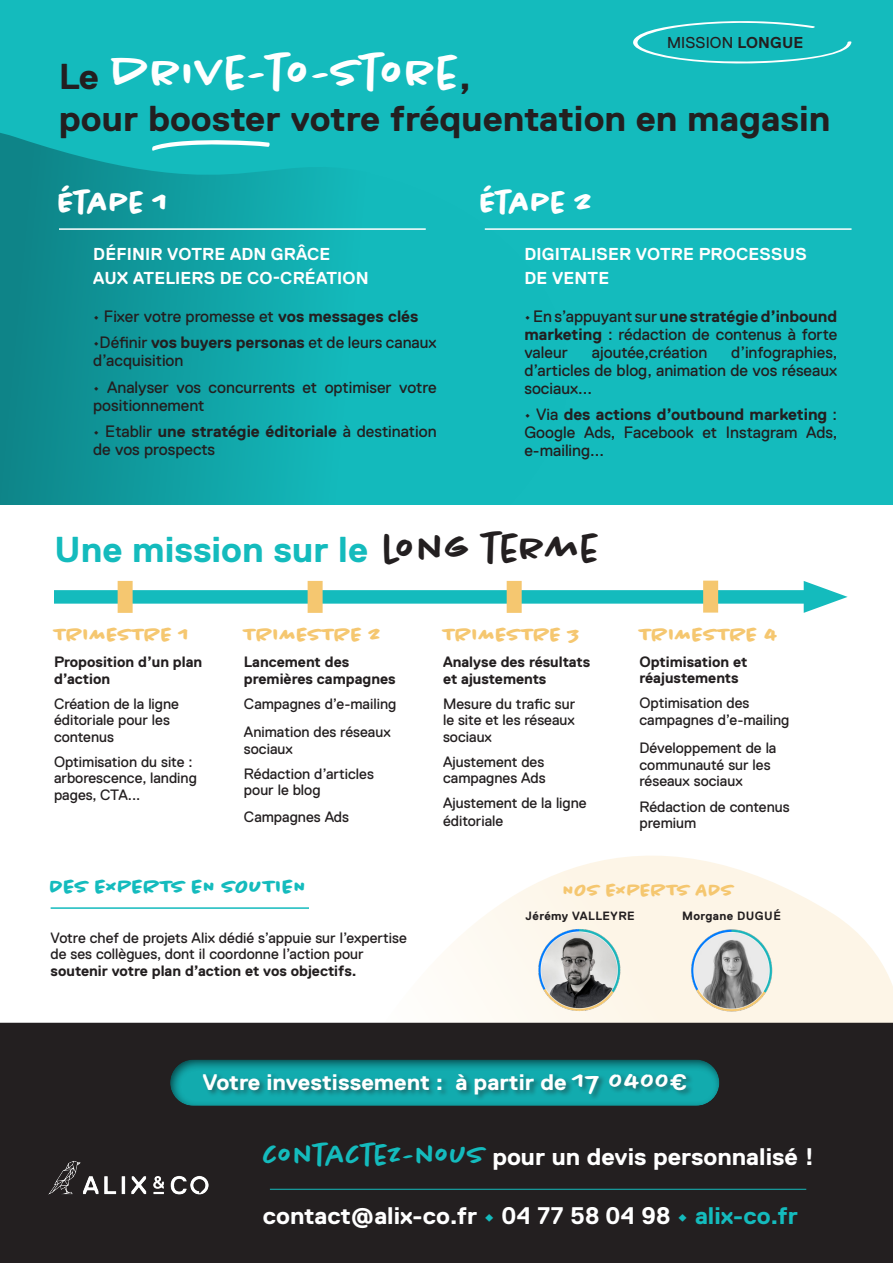
<style>
.page{position:relative;width:893px;height:1263px;background:#fff}
.page>*{position:absolute;margin:0;border:0;box-sizing:border-box;transform-origin:0 0}
.t1{font:500 46.5px "Chantal";color:#fff;scale:1.04 1}
.t2{font:700 36px "Replica Std";color:#231f20;scale:1.04 1}
.t3{font:700 36px "Replica Std";color:#14bbbd;scale:1.04 1}
.t4{font:700 30px "Chantal";color:#fff}
.t5{font:700 24px "Replica Std";color:#fff;scale:1.04 1}
.t6{font:700 22.5px "Replica Std";color:#fff;scale:1.04 1}
.t7{font:700 21px "Chantal";color:#f5c770}
.t8{font:700 21px "Chantal";color:#14bbbd}
.t9{font:700 19.5px "Chantal";color:#f5c770}
.t10{font:700 17.25px/24px "Replica Std";letter-spacing:.01em;color:#fff}
.t11{font:16.5px/18px "Replica Std";color:#231f20}
.t12{font:15.75px "Replica Std";letter-spacing:.01em;color:#231f20}
.t13{font:15px/16.5px "Replica Std";color:#231f20}
.t14{font:700 15px/16.5px "Replica Std";color:#231f20}
.t15{font:700 12px "Replica Std";letter-spacing:.03em;color:#231f20}
.s1{font-weight:700}
.s2{font-family:"Replica Std";font-weight:700;font-size:36px;color:#231f20}
.s3{font-family:"Chantal";font-weight:500;font-size:39px;color:#231f20}
.s4{font-family:"Chantal";font-weight:500;font-size:25.5px}
.s5{font-family:"Chantal";font-weight:500;font-size:28.5px;color:#14bbbd}
.s6{color:#14bbbd}
</style>
<div class="page">
<svg style="left:281px;top:856px;width:612px;height:167px"></svg>
<div style="left:0;top:0;width:893px;height:504px;background:#14bbbd"></div>
<svg style="left:0;top:133px;width:485px;height:371px"></svg>
<div style="left:0;top:1023px;width:893px;height:240px;background:#231f20"></div>
<div style="left:170px;top:1057px;width:552px;height:49px;background:#231f20;opacity:.75"></div>
<div style="left:202px;top:1072px;width:492px;height:30px;background:#231f20;opacity:.46"></div>
<svg style="left:633px;top:21px;width:219px;height:43px"></svg>
<img style="left:30px;top:1142px;width:196px;height:70px">
<hr style="left:270px;top:1189px;width:536px;height:1px;background:#14bbbd">
<svg style="left:152px;top:140px;width:118px;height:11px"></svg>
<hr style="left:59px;top:228px;width:367px;height:2px;background:#fff">
<hr style="left:485px;top:228px;width:366px;height:2px;background:#fff">
<div style="left:54px;top:590px;width:768px;height:14px;background:#14bbbd"></div>
<svg style="left:804px;top:581px;width:44px;height:32px"></svg>
<div style="left:118px;top:581px;width:15px;height:32px;background:#f5c770"></div>
<div style="left:308px;top:581px;width:15px;height:32px;background:#f5c770"></div>
<div style="left:507px;top:581px;width:15px;height:32px;background:#f5c770"></div>
<div style="left:703px;top:581px;width:15px;height:32px;background:#f5c770"></div>
<hr style="left:51px;top:907px;width:258px;height:2px;background:#14bbbd">
<img style="left:538px;top:929px;width:83px;height:83px">
<img style="left:690px;top:929px;width:83px;height:83px">
<p class="t12" style="left:667px;top:34px;width:138px">MISSION <span class="s1">LONGUE</span></p>
<p class="t1" style="left:59px;top:44px;width:398px"><span class="s2">Le</span> drive-to-store<span class="s2">,</span></p>
<p class="t2" style="left:59px;top:99px;width:743px">pour booster votre fréquentation en magasin</p>
<p class="t4" style="left:59px;top:184px;width:112px">ÉTAPE 1</p>
<p class="t10" style="left:93px;top:242px;width:277px">DÉFINIR VOTRE ADN GRÂCE<br>AUX ATELIERS DE CO-CRÉATION</p>
<p class="t11" style="left:93px;top:307px;width:327px">• Fixer votre promesse et <span class="s1">vos messages clés</span></p>
<p class="t11" style="left:93px;top:333px;width:345px">•Définir <span class="s1">vos buyers personas</span> et de leurs canaux d’acquisition</p>
<p class="t11" style="left:93px;top:378px;width:345px">• Analyser vos concurrents et optimiser votre positionnement</p>
<p class="t11" style="left:93px;top:422px;width:345px">• Etablir <span class="s1">une stratégie éditoriale</span> à destination de vos prospects</p>
<p class="t4" style="left:481px;top:184px;width:115px">ÉTAPE 2</p>
<p class="t10" style="left:524px;top:242px;width:284px">DIGITALISER VOTRE PROCESSUS<br>DE VENTE</p>
<p class="t11" style="left:524px;top:307px;width:314px;text-align:justify">• En s’appuyant sur <span class="s1">une stratégie d’inbound marketing</span> : rédaction de contenus à forte valeur</p>
<p class="t11" style="left:524px;top:343px;width:315px;text-align:justify;text-indent:207px">d’infographies, d’articles de blog, animation de vos réseaux sociaux...</p>
<p class="t11" style="left:524px;top:406px;width:315px;text-align:justify">• Via <span class="s1">des actions d’outbound marketing</span> :<br>Google Ads, Facebook et Instagram Ads, e-mailing...</p>
<p class="t11" style="left:592px;top:343px;width:117px">ajoutée,création</p>
<p class="t3" style="left:54px;top:530px;width:526px">Une mission sur le <span class="s3">long terme</span></p>
<p class="t7" style="left:54px;top:622px;width:138px">TRIMESTRE 1</p>
<p class="t7" style="left:244px;top:622px;width:140px">TRIMESTRE 2</p>
<p class="t7" style="left:443px;top:622px;width:140px">TRIMESTRE 3</p>
<p class="t7" style="left:639px;top:621px;width:141px">TRIMESTRE 4</p>
<p class="t14" style="left:54px;top:654px;width:150px">Proposition d’un plan d’action</p>
<p class="t13" style="left:54px;top:695px;width:127px">Création de la ligne éditoriale pour les contenus</p>
<p class="t13" style="left:54px;top:753px;width:144px">Optimisation du site : arborescence, landing pages, CTA...</p>
<p class="t14" style="left:244px;top:654px;width:153px">Lancement des premières campagnes</p>
<p class="t13" style="left:244px;top:689px;width:154px;line-height:28.5px">Campagnes d’e-mailing<br>Animation des réseaux</p>
<p class="t13" style="left:244px;top:740px;width:50px">sociaux</p>
<p class="t13" style="left:244px;top:765px;width:131px">Rédaction d’articles pour le blog</p>
<p class="t13" style="left:244px;top:808px;width:107px">Campagnes Ads</p>
<p class="t14" style="left:443px;top:654px;width:149px">Analyse des résultats et ajustements</p>
<p class="t13" style="left:443px;top:695px;width:134px;text-align:justify">Mesure du trafic sur le site et les réseaux sociaux</p>
<p class="t13" style="left:443px;top:753px;width:104px">Ajustement des campagnes Ads</p>
<p class="t13" style="left:443px;top:794px;width:145px;line-height:18px">Ajustement de la ligne éditoriale</p>
<p class="t14" style="left:639px;top:654px;width:109px">Optimisation et réajustements</p>
<p class="t13" style="left:639px;top:695px;width:151px">Optimisation des campagnes d’e-mailing</p>
<p class="t13" style="left:639px;top:740px;width:138px">Développement de la communauté sur les réseaux sociaux</p>
<p class="t13" style="left:639px;top:798px;width:152px">Rédaction de contenus premium</p>
<p class="t8" style="left:50px;top:873px;width:258px">DES EXPERTS EN SOUTIEN</p>
<p class="t13" style="left:51px;top:929px;width:358px">Votre chef de projets Alix dédié s’appuie sur l’expertise de ses collègues, dont il coordonne l’action pour <span class="s1">soutenir votre plan d’action et vos objectifs.</span></p>
<p class="t9" style="left:564px;top:878px;width:172px">NOS EXPERTS ADS</p>
<p class="t15" style="left:526px;top:909px;width:111px">Jérémy VALLEYRE</p>
<p class="t15" style="left:682px;top:909px;width:100px">Morgane DUGUÉ</p>
<p class="t6" style="left:202px;top:1070px;width:468px">Votre investissement : à partir de <span class="s4">17 0400</span>€</p>
<p class="t5" style="left:263px;top:1143px;width:532px"><span class="s5">contactez-nous</span> pour un devis personnalisé !</p>
<p class="t5" style="left:263px;top:1202px;width:516px">contact@alix-co.fr <span class="s6">•</span> 04 77 58 04 98 <span class="s6">• alix-co.fr</span></p>
</div>
